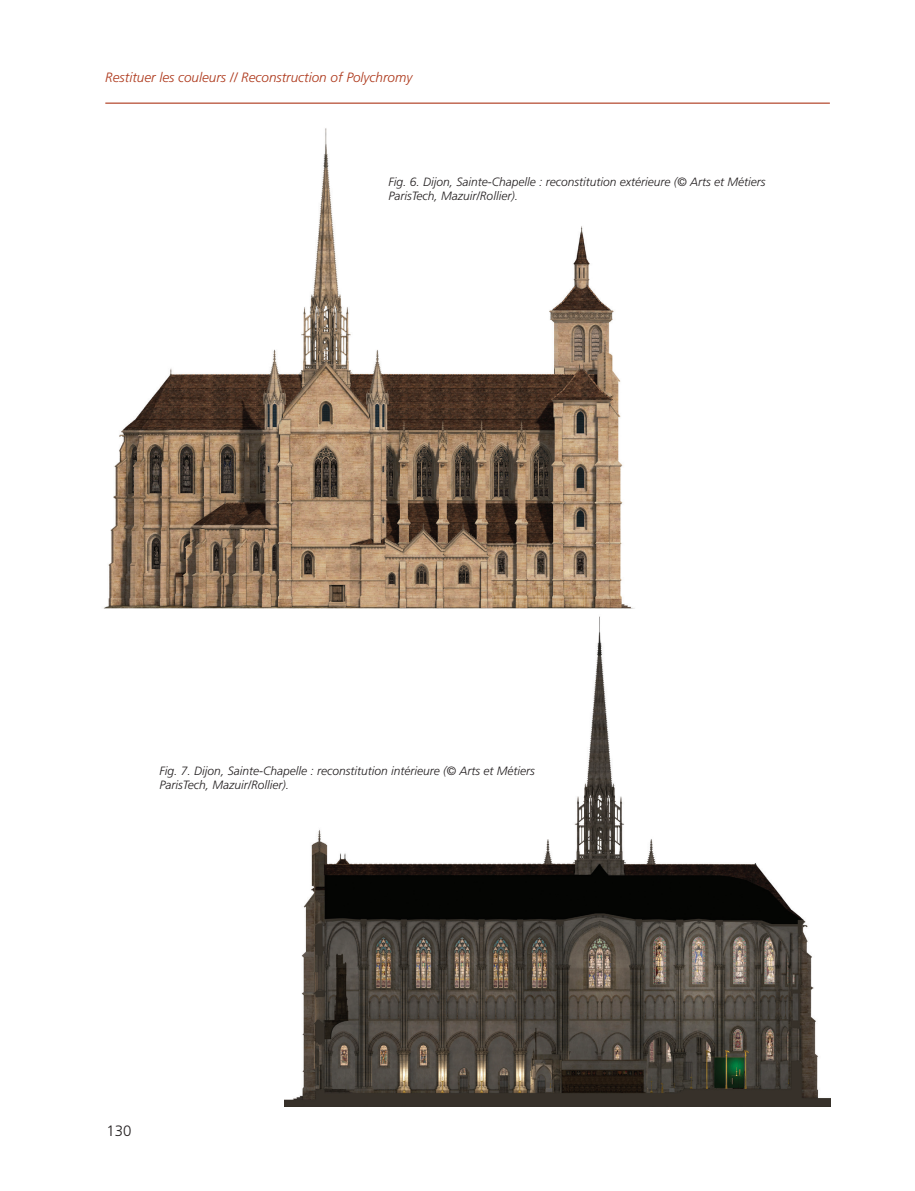
<style>
.page{position:relative;width:915px;height:1191px;background:#fff}
.page>*{position:absolute;margin:0;border:0;box-sizing:border-box;transform-origin:0 0}
.t1{font:300 15px "Frutiger";color:#231f20}
.t2{font:italic 300 13.5px "Frutiger LT Std";color:#ad371a}
.t3{font:italic 300 12px/14.4px "Frutiger LT Std";color:#231f20}
</style>
<div class="page">
<hr style="left:105px;top:103px;width:724px;height:1px;background:#ad371a">
<img style="left:103px;top:128px;width:532px;height:481px">
<img style="left:284px;top:616px;width:546px;height:490px">
<p class="t2" style="left:105px;top:70px;width:308px">Restituer les couleurs // Reconstruction of Polychromy</p>
<p class="t3" style="left:388px;top:174px;width:378px">Fig. 6. Dijon, Sainte-Chapelle : reconstitution extérieure (© Arts et Métiers<br>ParisTech, Mazuir/Rollier).</p>
<p class="t3" style="left:159px;top:763px;width:376px">Fig. 7. Dijon, Sainte-Chapelle : reconstitution intérieure (© Arts et Métiers<br>ParisTech, Mazuir/Rollier).</p>
<p class="t1" style="left:106px;top:1122px;width:27px">130</p>
</div>
